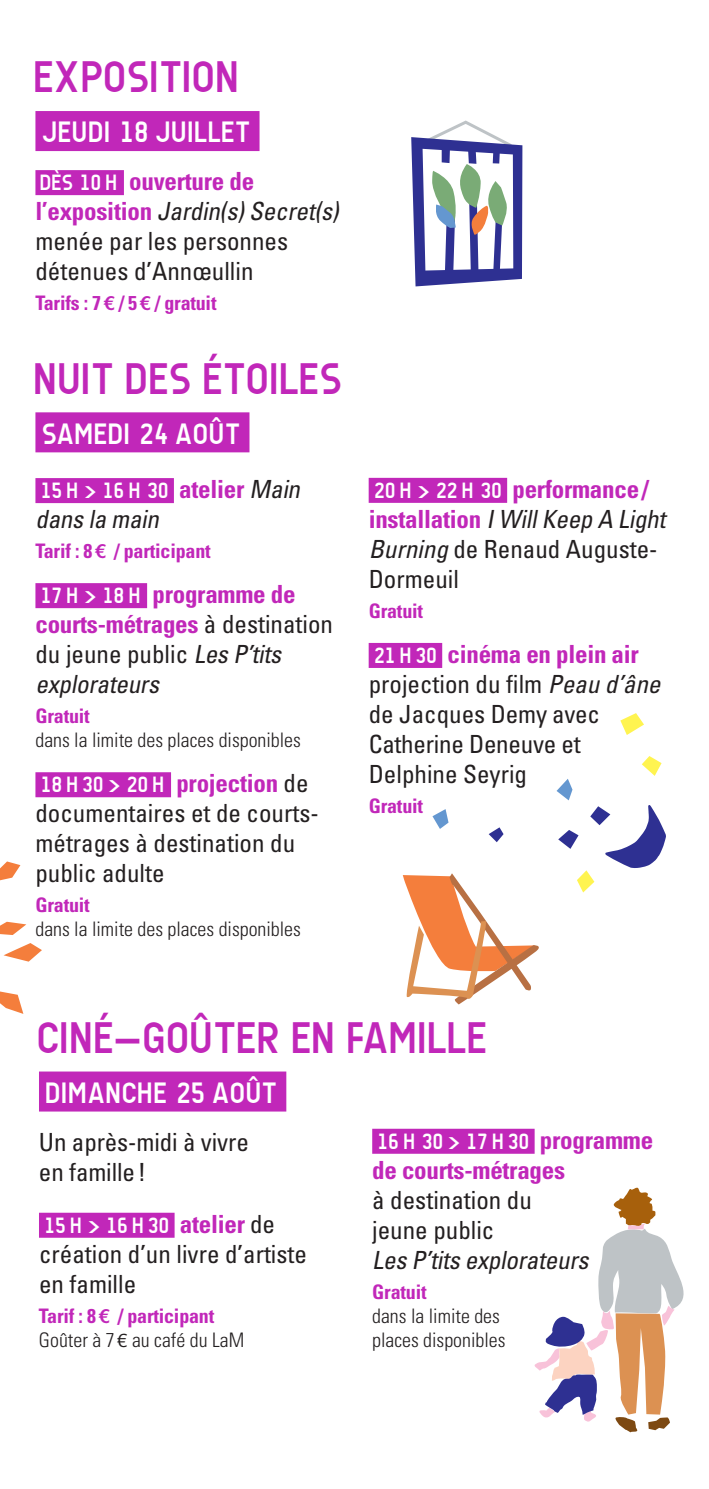
<style>
.page{position:relative;width:709px;height:1489px;background:#fff}
.page>*{position:absolute;margin:0;border:0;box-sizing:border-box;transform-origin:0 0}
.t1{font:700 45px "A Udimat";letter-spacing:-.01em;color:#c127b9}
.t2{font:700 30px "A Udimat";color:#fff}
.t3{font:condensed 25px/30px "Univers";color:#231f20}
.t4{font:700 condensed 25px/30px "Univers";letter-spacing:-.01em;color:#c127b9}
.t5{font:italic condensed 25px "Univers";color:#231f20}
.t6{font:700 22.5px "A Udimat";letter-spacing:-.01em;color:#fff}
.t7{font:700 condensed 20px/24px "Univers";letter-spacing:-.01em;color:#c127b9}
.t8{font:300 condensed 20px/24px "Univers";color:#231f20}
.s1{font-family:"A Udimat";font-weight:700;font-stretch:normal;font-size:22.5px;color:#fff}
.s2{font-weight:700;color:#c127b9}
.s3{font-style:italic}
.s4{font-family:"Linotype Euro Font Rto S";font-weight:400;font-stretch:normal}
.s5{font-family:"Univers";font-stretch:condensed;font-size:25px;color:#c127b9}
.s6{font-family:"Univers";font-weight:400;font-style:italic;font-stretch:condensed;font-size:25px;color:#231f20}
.s7{font-family:"A Udimat";font-stretch:normal;font-size:22.5px;color:#fff}
.s8{font-weight:400;color:#231f20}
.s9{font-weight:400;font-style:italic;color:#231f20}
.s10{font-family:"Univers";font-weight:400;font-stretch:condensed;font-size:25px;color:#231f20}
.s11{font-weight:300;color:#231f20}
.s12{font-family:"Linotype Euro Font Rto S";font-weight:400;font-stretch:normal;color:#231f20}
</style>
<div class="page">
<div style="left:39px;top:1071px;width:247px;height:40px;background:#c127b9"></div>
<div style="left:35px;top:111px;width:224px;height:40px;background:#c127b9"></div>
<div style="left:39px;top:1212px;width:136px;height:25px;background:#c127b9"></div>
<div style="left:35px;top:170px;width:89px;height:25px;background:#c127b9"></div>
<div style="left:372px;top:1128px;width:162px;height:25px;background:#c127b9"></div>
<div style="left:35px;top:412px;width:214px;height:40px;background:#c127b9"></div>
<div style="left:35px;top:478px;width:139px;height:25px;background:#c127b9"></div>
<div style="left:35px;top:583px;width:112px;height:25px;background:#c127b9"></div>
<div style="left:35px;top:772px;width:136px;height:25px;background:#c127b9"></div>
<div style="left:369px;top:478px;width:138px;height:25px;background:#c127b9"></div>
<div style="left:369px;top:643px;width:73px;height:25px;background:#c127b9"></div>
<svg style="left:534px;top:1187px;width:150px;height:245px"></svg>
<svg style="left:403px;top:873px;width:136px;height:131px"></svg>
<svg style="left:411px;top:120px;width:112px;height:167px"></svg>
<div style="left:493px;top:150px;width:7px;height:13px;background:#2e3092"></div>
<svg style="left:0;top:861px;width:20px;height:20px"></svg>
<svg style="left:4px;top:943px;width:38px;height:18px"></svg>
<svg style="left:0;top:921px;width:26px;height:14px"></svg>
<svg style="left:0;top:991px;width:23px;height:22px"></svg>
<svg style="left:488px;top:827px;width:15px;height:15px"></svg>
<svg style="left:432px;top:809px;width:16px;height:19px"></svg>
<svg style="left:620px;top:713px;width:24px;height:22px"></svg>
<svg style="left:556px;top:756px;width:110px;height:136px"></svg>
<h1 class="t1" style="left:35px;top:50px;width:208px">EXPOSITION</h1>
<p class="t2" style="left:43px;top:114px;width:210px">JEUDI 18 JUILLET</p>
<p class="t3" style="left:35px;top:166px;width:310px"><span class="s1">DÈS 10 H</span> <span class="s2">ouverture de<br>l ’exp os it i o n</span> <span class="s3">Jardin(s)Secret(s) </span>menée par les personnes détenues d’Annœullin</p>
<p class="t7" style="left:35px;top:291px;width:183px">Tarifs : 7<span class="s4">O</span> / 5<span class="s4">O</span> / gratuit</p>
<h1 class="t1" style="left:35px;top:351px;width:311px">NUIT DES ÉTOILES</h1>
<p class="t2" style="left:43px;top:415px;width:200px">SAMEDI 24 AOÛT</p>
<p class="t6" style="left:41px;top:477px;width:266px">15 H &gt; 16 H 30 <span class="s5">atelier</span> <span class="s6">Main</span></p>
<p class="t5" style="left:35px;top:503px;width:131px">dans la main</p>
<p class="t7" style="left:35px;top:539px;width:177px">Tarif : 8<span class="s4">O</span> / participant</p>
<p class="t4" style="left:35px;top:579px;width:299px"><span class="s7">17 H &gt; 18 H</span> programme de courts-métrages <span class="s8">à destination du jeune public</span> <span class="s9">Les P’tits explorateurs</span></p>
<p class="t7" style="left:35px;top:704px;width:56px">Gratuit</p>
<p class="t8" style="left:35px;top:728px;width:267px">dans la limite des places disponibles</p>
<p class="t3" style="left:35px;top:768px;width:285px"><span class="s1">18 H30 &gt; 20 H</span> <span class="s2">projection</span> de documentaires et de courts&shy;métrages à destination du public adulte</p>
<p class="t7" style="left:35px;top:893px;width:56px">Gratuit</p>
<p class="t8" style="left:35px;top:917px;width:267px">dans la limite des places disponibles</p>
<p class="t4" style="left:368px;top:474px;width:304px"><span class="s7">20 H &gt; 22 H 30</span> performance/ installation <span class="s9">IWillKeep A Light<br></span><span class="s9">Burning</span> <span class="s8">de Renaud Auguste-<br>Dormeuil</span></p>
<p class="t7" style="left:369px;top:598px;width:56px">Gratuit</p>
<p class="t3" style="left:369px;top:638px;width:293px"><span class="s1">21 H30</span> <span class="s2">cinéma en plein air </span>projection du film <span class="s3">Peau d’âne </span>de Jacques Demy avec<br>Catherine Deneuve et<br>Delphine Seyrig</p>
<p class="t7" style="left:369px;top:793px;width:56px">Gratuit</p>
<h1 class="t1" style="left:39px;top:1010px;width:452px">CINÉ-GOÛTER EN FAMILLE</h1>
<p class="t2" style="left:47px;top:1074px;width:234px">DIMANCHE 25 AOÛT</p>
<p class="t3" style="left:39px;top:1126px;width:211px">Un après-midi à vivre en famille!</p>
<p class="t6" style="left:44px;top:1211px;width:232px">15 H &gt; 16 H30 <span class="s5">atelier</span> <span class="s10">de</span></p>
<p class="t3" style="left:39px;top:1238px;width:269px">création d’un livre d’artiste en famille</p>
<p class="t7" style="left:39px;top:1303px;width:207px">Tarif : 8<span class="s4">O</span> / participant<br><span class="s11">Goûter à 7</span><span class="s12">F</span> <span class="s11">au café du LaM</span></p>
<p class="t6" style="left:377px;top:1127px;width:277px">16 H 30 &gt; 17 H30 <span class="s5">programme</span></p>
<p class="t4" style="left:372px;top:1154px;width:194px">de courts-métrages</p>
<p class="t3" style="left:372px;top:1184px;width:161px">à destination du jeune public</p>
<p class="t5" style="left:372px;top:1243px;width:223px">Les P’tits explorateurs</p>
<p class="t7" style="left:372px;top:1279px;width:56px">Gratuit</p>
<p class="t8" style="left:372px;top:1303px;width:135px">dans la limite des places disponibles</p>
</div>
